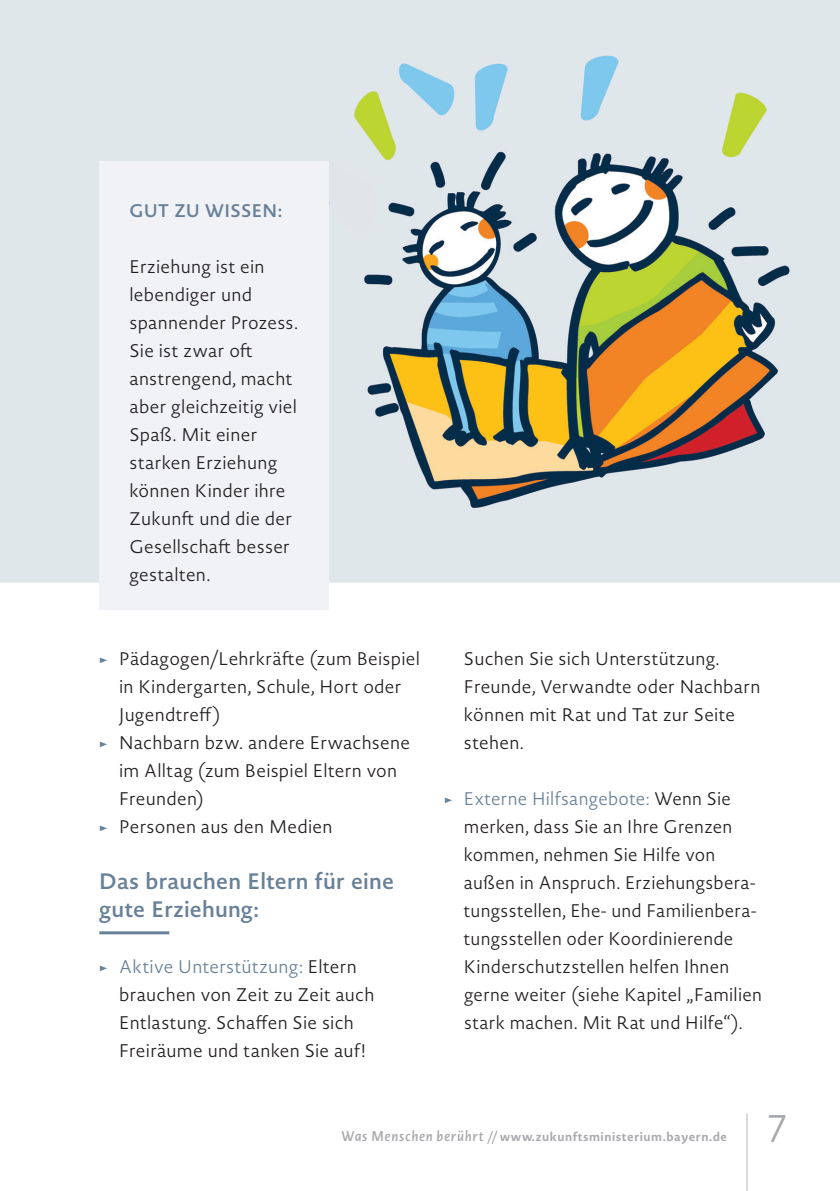
<style>
.page{position:relative;width:840px;height:1191px;background:#fff}
.page>*{position:absolute;margin:0;border:0;box-sizing:border-box;transform-origin:0 0}
.t1{font:300 38px "Novel Sans Pro";color:#a8a9ad}
.t2{font:600 22px/28px "Novel Sans Pro";letter-spacing:.005em;color:#688198}
.t3{font:300 18px/28px "Novel Sans Pro";letter-spacing:.015em;color:#231f20}
.t4{font:600 18px "Novel Sans Pro";letter-spacing:.005em;color:#688198}
.t5{font:700 12px "Novel Sans Pro";letter-spacing:.045em;color:#a8a9ad}
.s1{color:#688198}
.s2{font-weight:600;font-style:italic;font-size:14px}
.s3{font-weight:600}
</style>
<div class="page">
<hr style="left:99px;top:931px;width:70px;height:3px;background:#688198">
<hr style="left:746px;top:1113px;width:1px;height:78px;background:#b4b5b8">
<img style="left:0;top:0;width:839px;height:583px">
<div style="left:324px;top:158px;width:55px;height:77px;background:#e1e5ea"></div>
<div style="left:99px;top:161px;width:230px;height:448px;background:#f1f2f5"></div>
<h3 class="t4" style="left:129px;top:197px;width:154px">GUT ZU WISSEN:</h3>
<p class="t3" style="left:129px;top:252px;width:170px">Erziehung ist ein lebendiger und spannender Prozess.<br>Sie ist zwar oft anstrengend, macht aber gleichzeitig viel<br>Spaß. Mit einer starken Erziehung können Kinder ihre<br>Zukunft und die der<br>Gesellschaft besser gestalten.</p>
<p class="t3" style="left:119px;top:644px;width:302px;text-indent:-20px"><span class="s1">→</span> Pädagogen/Lehrkräfte (zum Beispiel in Kindergarten, Schule, Hort oder<br>Jugendtreff)</p>
<p class="t3" style="left:119px;top:728px;width:292px;text-indent:-20px"><span class="s1">→</span> Nachbarn bzw. andere Erwachsene im Alltag (zum Beispiel Eltern von<br>Freunden)</p>
<p class="t3" style="left:99px;top:812px;width:234px"><span class="s1">→</span> Personen aus den Medien</p>
<h3 class="t2" style="left:99px;top:867px;width:296px">Das brauchen Eltern für eine gute Erziehung:</h3>
<p class="t3" style="left:119px;top:952px;width:257px;text-indent:-20px"><span class="s1">→ Aktive Unterstützung:</span> Eltern brauchen von Zeit zu Zeit auch<br>Entlastung. Schaffen Sie sich<br>Freiräume und tanken Sie auf!</p>
<p class="t3" style="left:463px;top:644px;width:298px">Suchen Sie sich Unterstützung.<br>Freunde, Verwandte oder Nachbarn können mit Rat und Tat zur Seite stehen.</p>
<p class="t3" style="left:463px;top:784px;width:270px;text-align:justify;text-indent:-20px"><span class="s1">→ Externe Hilfsangebote:</span> Wenn Sie merken, dass Sie an Ihre Grenzen kommen, nehmen Sie Hilfe von</p>
<p class="t3" style="left:463px;top:868px;width:294px">außen in Anspruch. Erziehungsbera&shy;tungsstellen, Ehe- und Familienbera-</p>
<p class="t3" style="left:463px;top:924px;width:299px">tungsstellen oder Koordinierende Kinderschutzstellen helfen Ihnen gerne weiter (siehe Kapitel „Familien stark machen. Mit Rat und Hilfe“).</p>
<p class="t5" style="left:341px;top:1128px;width:387px"><span class="s2">Was Menschen berührt</span> <span class="s3">//</span> www.zukunftsministerium.bayern.de</p>
<h1 class="t1" style="left:765px;top:1101px;width:24px">7</h1>
</div>
